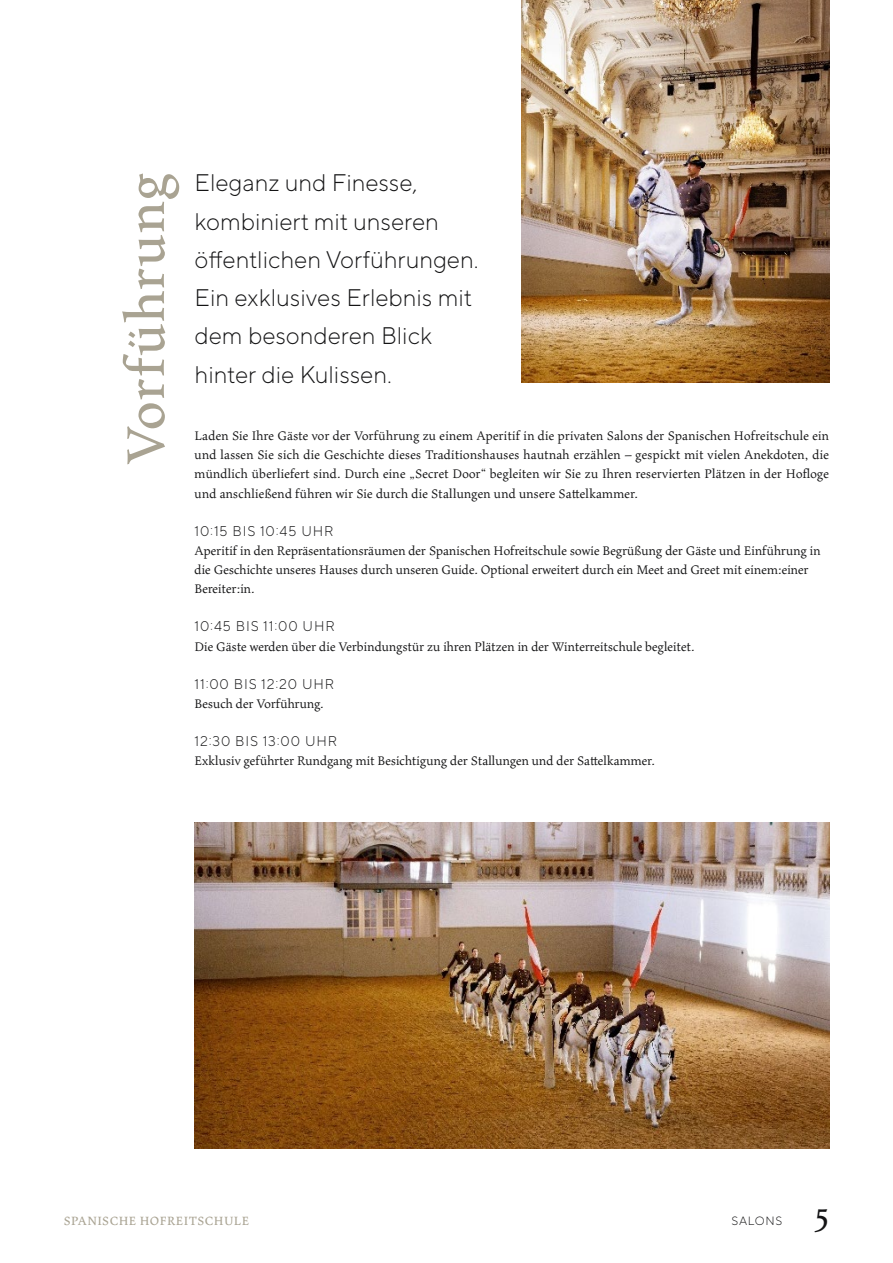
<style>
.page{position:relative;width:893px;height:1263px;background:#fff}
.page>*{position:absolute;margin:0;border:0;box-sizing:border-box;transform-origin:0 0}
.t1{font:60px "Maiola PE";letter-spacing:.025em;color:#a9a392}
.t2{font:37.5px "Maiola PE";color:#141415}
.t3{font:300 24px/38.2px "TT Norms Pro";color:#141415}
.t4{font:14.1px/19.2px "Maiola PE";color:#141415;text-align:justify}
.t5{font:300 14.1px "TT Norms Pro";letter-spacing:.06em;color:#141415}
.t6{font:13.5px "Maiola PE";letter-spacing:.035em;color:#a9a392}
.t7{font:300 12px "TT Norms Pro";letter-spacing:.06em;color:#141415}
</style>
<div class="page">
<img style="left:195px;top:823px;width:634px;height:325px">
<img style="left:521px;top:0;width:308px;height:383px">
<h1 class="t1" style="left:104px;top:465px;width:294px;rotate:-90deg">Vorführung</h1>
<h3 class="t3" style="left:195px;top:164px;width:285px">Eleganz und Finesse, kombiniert mit unseren öffentlichen Vorführungen.<br>Ein exklusives Erlebnis mit dem besonderen Blick hinter die Kulissen.</h3>
<p class="t4" style="left:195px;top:426px;width:636px">Laden Sie Ihre Gäste vor der Vorführung zu einem Aperitif in die privaten Salons der Spanischen Hofreitschule ein und lassen Sie sich die Geschichte dieses Traditionshauses hautnah erzählen – gespickt mit vielen Anekdoten, die mündlich überliefert sind. Durch eine „Secret Door“ begleiten wir Sie zu Ihren reservierten Plätzen in der Hofloge und anschließend führen wir Sie durch die Stallungen und unsere Sattelkammer.</p>
<p class="t5" style="left:195px;top:521px;width:141px">10:15 BIS 10:45 UHR</p>
<p class="t4" style="left:195px;top:541px;width:628px;text-align:left">Aperitif in den Repräsentationsräumen der Spanischen Hofreitschule sowie Begrüßung der Gäste und Einführung in die Geschichte unseres Hauses durch unseren Guide. Optional erweitert durch ein Meet and Greet mit einem:einer<br>Bereiter:in.</p>
<p class="t5" style="left:195px;top:616px;width:142px">10:45 BIS 11:00 UHR</p>
<p class="t4" style="left:195px;top:636px;width:502px">Die Gäste werden über die Verbindungstür zu ihren Plätzen in der Winterreitschule begleitet.</p>
<p class="t5" style="left:195px;top:674px;width:141px">11:00 BIS 12:20 UHR</p>
<p class="t4" style="left:195px;top:694px;width:131px">Besuch der Vorführung.</p>
<p class="t5" style="left:195px;top:731px;width:144px">12:30 BIS 13:00 UHR</p>
<p class="t4" style="left:195px;top:751px;width:462px">Exklusiv geführter Rundgang mit Besichtigung der Stallungen und der Sattelkammer.</p>
<p class="t6" style="left:64px;top:1211px;width:187px">SPANISCHE HOFREITSCHULE</p>
<p class="t7" style="left:731px;top:1212px;width:53px">SALONS</p>
<h2 class="t2" style="left:815px;top:1187px;width:16px">5</h2>
</div>
